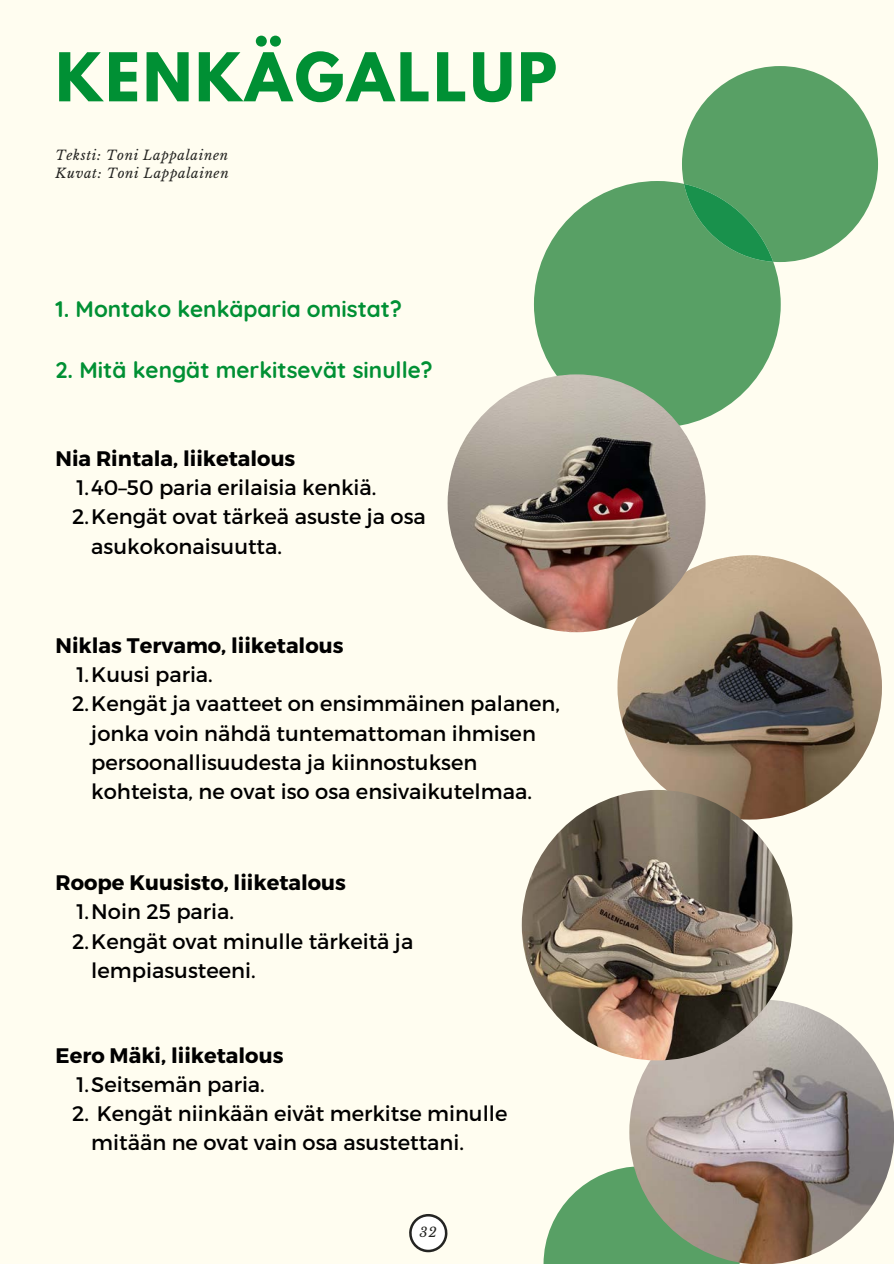
<style>
.page{position:relative;width:894px;height:1264px;background:#fff}
.page>*{position:absolute;margin:0;border:0;box-sizing:border-box;transform-origin:0 0}
.t1{font:700 59.55px "League Spartan";letter-spacing:.05em;color:#009034}
.t2{font:700 22.5px "Quicksand";color:#009034}
.t3{font:21px/29.2px "Montserrat";color:#000}
.t4{font:700 21px "Montserrat";color:#000}
.t5{font:italic 13.2px/18px "Libre Baskerville";letter-spacing:.05em;color:#242422}
</style>
<div class="page">
<div style="left:0;top:0;width:893px;height:1263px;background:#fffdf0"></div>
<svg style="left:409px;top:1214px;width:38px;height:38px"></svg>
<svg style="left:534px;top:181px;width:246px;height:246px;background:#71ae79"></svg>
<img style="left:617px;top:555px;width:264px;height:264px;border-radius:132px">
<img style="left:447px;top:374px;width:258px;height:258px;border-radius:129px">
<svg style="left:543px;top:1166px;width:196px;height:97px"></svg>
<img style="left:629px;top:999px;width:264px;height:264px;border-radius:132px">
<img style="left:521px;top:790px;width:271px;height:270px;border-radius:135px">
<svg style="left:681px;top:66px;width:196px;height:196px"></svg>
<h1 class="t1" style="left:56px;top:48px;width:503px">KENKÄGALLUP</h1>
<p class="t5" style="left:56px;top:146px;width:174px">Teksti: Toni Lappalainen<br>Kuvat: Toni Lappalainen</p>
<p class="t2" style="left:56px;top:295px;width:348px">1. Montako kenkäparia omistat?</p>
<p class="t2" style="left:56px;top:356px;width:378px">2. Mitä kengät merkitsevät sinulle?</p>
<p class="t4" style="left:55px;top:444px;width:241px">Nia Rintala, liiketalous</p>
<p class="t3" style="left:76px;top:472px;width:301px">1.40–50 paria erilaisia kenkiä.</p>
<p class="t3" style="left:72px;top:501px;width:355px">2.Kengät ovat tärkeä asuste ja osa</p>
<p class="t3" style="left:91px;top:530px;width:192px">asukokonaisuutta.</p>
<p class="t4" style="left:56px;top:631px;width:289px">Niklas Tervamo, liiketalous</p>
<p class="t3" style="left:76px;top:658px;width:138px">1.Kuusi paria.</p>
<p class="t3" style="left:72px;top:688px;width:489px">2.Kengät ja vaatteet on ensimmäinen palanen,</p>
<p class="t3" style="left:91px;top:717px;width:446px">jonka voin nähdä tuntemattoman ihmisen</p>
<p class="t3" style="left:91px;top:746px;width:387px">persoonallisuudesta ja kiinnostuksen</p>
<p class="t3" style="left:91px;top:776px;width:442px">kohteista, ne ovat iso osa ensivaikutelmaa.</p>
<p class="t4" style="left:56px;top:868px;width:292px">Roope Kuusisto, liiketalous</p>
<p class="t3" style="left:76px;top:896px;width:159px">1.Noin 25 paria.</p>
<p class="t3" style="left:72px;top:925px;width:342px">2.Kengät ovat minulle tärkeitä ja</p>
<p class="t3" style="left:91px;top:954px;width:166px">lempiasusteeni.</p>
<p class="t4" style="left:56px;top:1041px;width:229px">Eero Mäki, liiketalous</p>
<p class="t3" style="left:76px;top:1068px;width:190px">1.Seitsemän paria.</p>
<p class="t3" style="left:91px;top:1097px;width:417px;text-indent:-19px">2. Kengät niinkään eivät merkitse minulle mitään ne ovat vain osa asustettani.</p>
<p class="t5" style="left:419px;top:1222px;width:19px">32</p>
</div>
